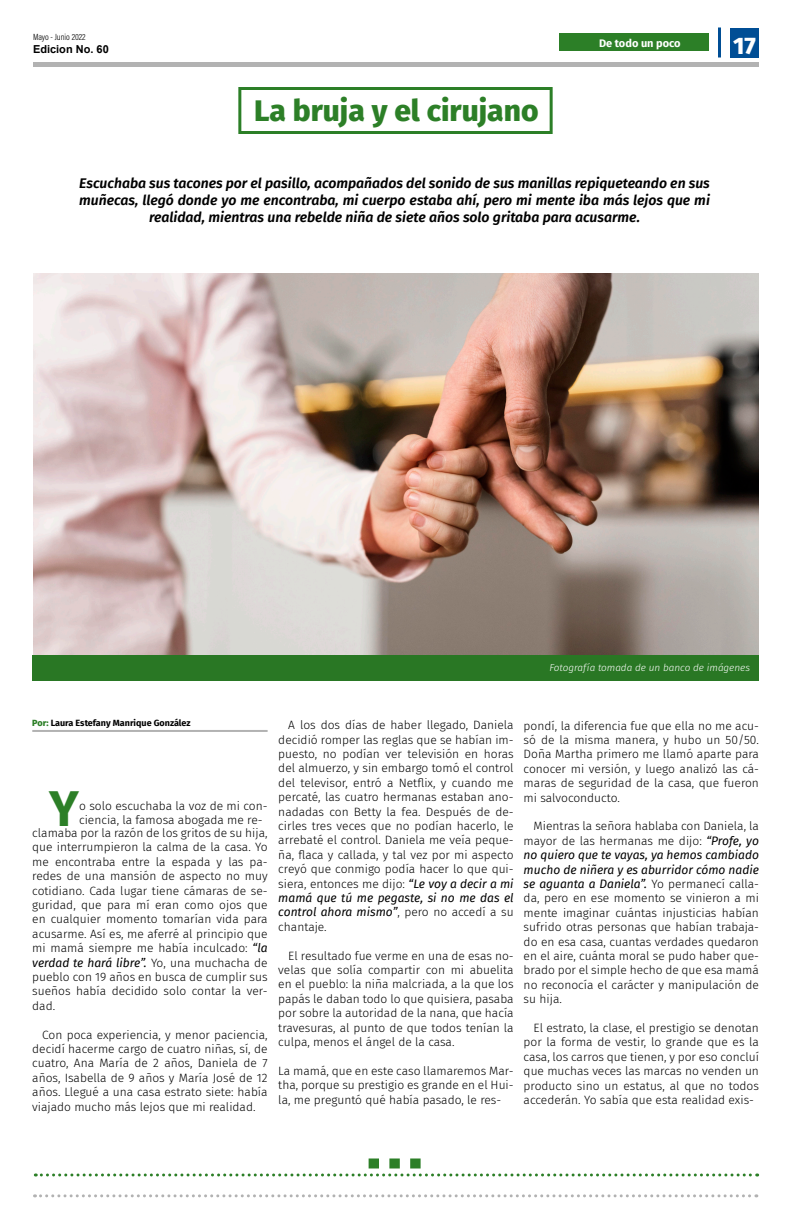
<style>
.page{position:relative;width:792px;height:1224px;background:#fff}
.page>*{position:absolute;margin:0;border:0;box-sizing:border-box;transform-origin:0 0}
.t1{font:700 50px "Fira Sans";color:#2c7f27}
.t2{font:800 30px "Fira Sans";color:#2c7f27}
.t3{font:800 24px "Fira Sans";color:#fff}
.t4{font:italic 600 14px/16.8px "Fira Sans";color:#000;text-align:center}
.t5{font:300 12px/14.4px "Fira Sans";color:#000;text-align:justify}
.t6{font:700 11px "Arial";color:#000}
.t7{font:700 11px "Fira Sans";color:#fff}
.t8{font:italic 300 10px "Fira Sans";color:#fff}
.t9{font:700 9px "Fira Sans";color:#000}
.t10{font:9px "Acumin Variable Concept";letter-spacing:-.115em;color:#000}
.s1{font-weight:800;color:#2c7f27}
.s2{font-weight:400;font-style:italic}
</style>
<div class="page">
<div style="left:33px;top:62px;width:726px;height:5px;background:#b2b2b2"></div>
<div style="left:730px;top:28px;width:29px;height:30px;background:#004e95"></div>
<svg style="left:41px;top:1194px;width:716px;height:3px"></svg>
<hr style="left:718px;top:28px;width:3px;height:30px;background:#004e95">
<div style="left:559px;top:33px;width:150px;height:18px;background:#2c7f27"></div>
<img style="left:34px;top:273px;width:725px;height:382px">
<hr style="left:32px;top:730px;width:236px;height:2px;background:#b2b2b2">
<svg style="left:35px;top:1174px;width:723px;height:2px"></svg>
<svg style="left:369px;top:1158px;width:52px;height:10px"></svg>
<div style="left:238px;top:87px;width:315px;height:47px;border:3px solid #2c7f27"></div>
<div style="left:32px;top:655px;width:727px;height:26px;background:#297724"></div>
<p class="t10" style="left:33px;top:30px;width:55px">Mayo - Junio 2022</p>
<p class="t6" style="left:33px;top:41px;width:77px">Edicion No. 60</p>
<p class="t2" style="left:254px;top:85px;width:286px">La bruja y el cirujano</p>
<p class="t7" style="left:599px;top:34px;width:83px">De todo un poco</p>
<p class="t3" style="left:733px;top:24px;width:24px">17</p>
<p class="t4" style="left:79px;top:174px;width:632px">Escuchaba sus tacones por el pasillo, acompañados del sonido de sus manillas repiqueteando en sus muñecas, llegó donde yo me encontraba, mi cuerpo estaba ahí, pero mi mente iba más lejos que mi realidad, mientras una rebelde niña de siete años solo gritaba para acusarme.</p>
<p class="t8" style="left:550px;top:661px;width:202px">Fotografía tomada de un banco de imágenes</p>
<p class="t9" style="left:32px;top:716px;width:160px"><span class="s1">Por:</span> Laura Estefany Manrique González</p>
<p class="t1" style="left:49px;top:766px;width:31px">Y</p>
<p class="t5" style="left:79px;top:798px;width:190px">o solo escuchaba la voz de mi con&shy;ciencia, la famosa abogada me re-</p>
<p class="t5" style="left:32px;top:825px;width:237px">clamaba por la razón de los gritos de su hija, que interrumpieron la calma de la casa. Yo me encontraba entre la espada y las pa&shy;redes de una mansión de aspecto no muy cotidiano. Cada lugar tiene cámaras de se&shy;guridad, que para mí eran como ojos que en cualquier momento tomarían vida para acusarme. Así es, me aferré al principio que mi mamá siempre me había inculcado: <span class="s2">“la verdad te hará libre”.</span> Yo, una muchacha de pueblo con 19 años en busca de cumplir sus sueños había decidido solo contar la ver&shy;dad.</p>
<p class="t5" style="left:32px;top:1027px;width:237px;text-indent:10px">Con poca experiencia, y menor paciencia, decidí hacerme cargo de cuatro niñas, sí, de cuatro, Ana María de 2 años, Daniela de 7 años, Isabella de 9 años y María José de 12 años. Llegué a una casa estrato siete: había viajado mucho más lejos que mi realidad.</p>
<p class="t5" style="left:278px;top:718px;width:237px;text-indent:10px">A los dos días de haber llegado, Daniela decidió romper las reglas que se habían im&shy;puesto, no podían ver televisión en horas del almuerzo, y sin embargo tomó el control del televisor, entró a Netflix, y cuando me percaté, las cuatro hermanas estaban ano&shy;nadadas con Betty la fea. Después de de&shy;cirles tres veces que no podían hacerlo, le arrebaté el control. Daniela me veía peque&shy;ña, flaca y callada, y tal vez por mi aspecto creyó que conmigo podía hacer lo que qui&shy;siera, entonces me dijo: <span class="s2">“Le voy a decir a mi mamá que tú me pegaste, si no me das el control ahora mismo”</span>, pero no accedí a su chantaje.</p>
<p class="t5" style="left:278px;top:948px;width:237px;text-indent:10px">El resultado fue verme en una de esas no&shy;velas que solía compartir con mi abuelita en el pueblo: la niña malcriada, a la que los papás le daban todo lo que quisiera, pasaba por sobre la autoridad de la nana, que hacía travesuras, al punto de que todos tenían la culpa, menos el ángel de la casa.</p>
<p class="t5" style="left:278px;top:1063px;width:237px">La mamá, que en este caso llamaremos Mar&shy;tha, porque su prestigio es grande en el Hui&shy;la, me preguntó qué había pasado, le res-</p>
<p class="t5" style="left:524px;top:718px;width:237px">pondí, la diferencia fue que ella no me acu&shy;só de la misma manera, y hubo un 50/50.<br>Doña Martha primero me llamó aparte para conocer mi versión, y luego analizó las cá&shy;maras de seguridad de la casa, que fueron mi salvoconducto.</p>
<p class="t5" style="left:524px;top:819px;width:237px;text-indent:10px">Mientras la señora hablaba con Daniela, la mayor de las hermanas me dijo: <span class="s2">“Profe, yo no quiero que te vayas, ya hemos cambiado mucho de niñera y es aburridor cómo nadie se aguanta a Daniela”.</span> Yo permanecí calla&shy;da, pero en ese momento se vinieron a mi mente imaginar cuántas injusticias habían sufrido otras personas que habían trabaja&shy;do en esa casa, cuantas verdades quedaron en el aire, cuánta moral se pudo haber que&shy;brado por el simple hecho de que esa mamá no reconocía el carácter y manipulación de su hija.</p>
<p class="t5" style="left:524px;top:1021px;width:237px;text-indent:10px">El estrato, la clase, el prestigio se denotan por la forma de vestir, lo grande que es la casa, los carros que tienen, y por eso concluí que muchas veces las marcas no venden un producto sino un estatus, al que no todos accederán. Yo sabía que esta realidad exis-</p>
</div>
